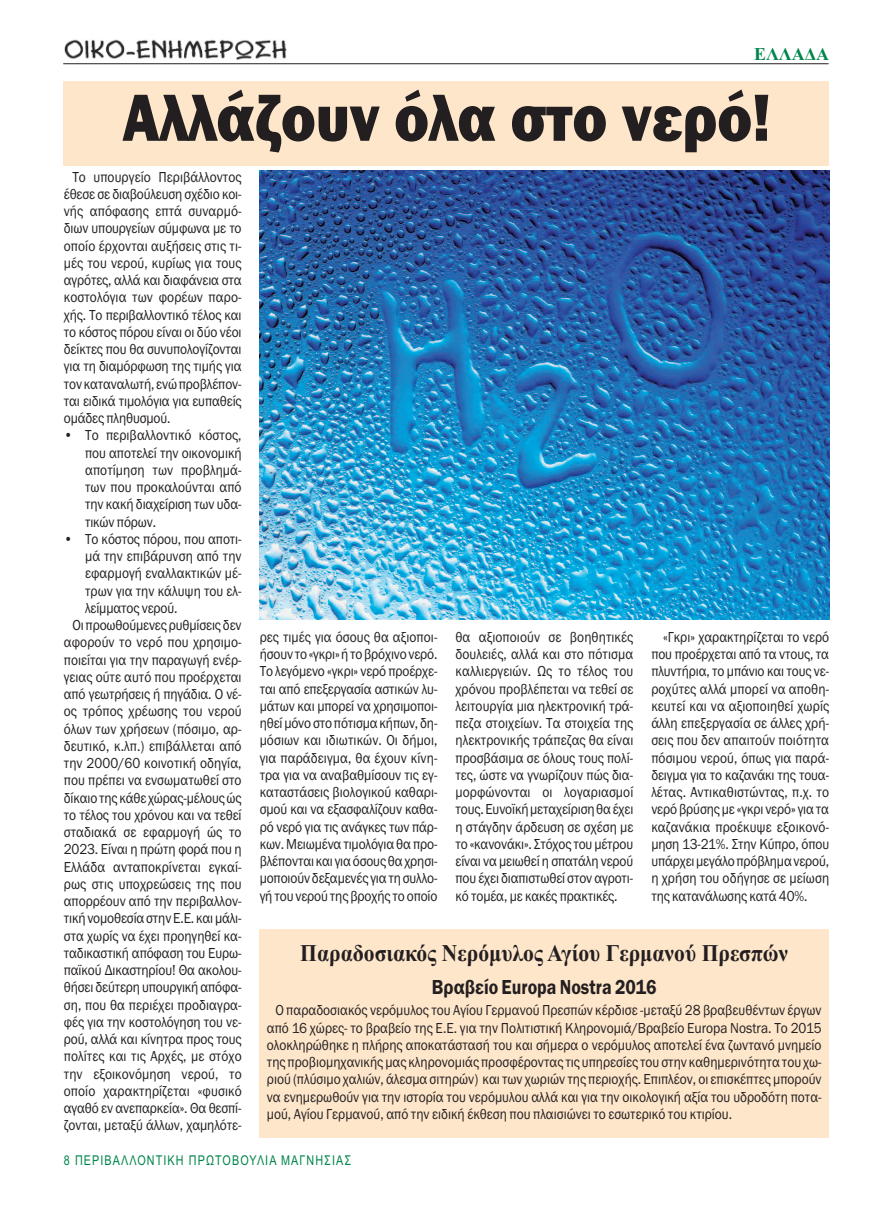
<style>
.page{position:relative;width:893px;height:1212px;background:#fff}
.page>*{position:absolute;margin:0;border:0;box-sizing:border-box;transform-origin:0 0}
.t1{font:800 69px "Franklin Gothic";color:#231f20;scale:.85 1}
.t2{font:700 24px "Times New Roman";color:#231f20;scale:.9 1}
.t3{font:600 21px "Franklin Gothic";color:#231f20;scale:.85 1}
.t4{font:700 18px "Times New Roman";color:#00854a}
.t5{font:15px/17.2px "Franklin Gothic";letter-spacing:-.005em;color:#231f20;text-align:justify;scale:.9 1}
.t6{font:13.5px "Arial";letter-spacing:.1em;color:#00854a;scale:.8 1}
</style>
<div class="page">
<img style="left:65px;top:39px;width:222px;height:22px">
<hr style="left:63px;top:63px;width:766px;height:1px;background:#231f20">
<div style="left:64px;top:81px;width:765px;height:84px;background:#fee6ca"></div>
<img style="left:260px;top:170px;width:569px;height:449px">
<div style="left:259px;top:929px;width:570px;height:208px;background:#fee6ca"></div>
<p class="t4" style="left:754px;top:43px;width:77px">ΕΛΛΑΔΑ</p>
<h1 class="t1" style="left:122px;top:77px;width:764px">Αλλάζουν όλα στο νερό!</h1>
<p class="t5" style="left:64px;top:168px;width:199px;text-indent:9px">Το υπουργείο Περιβάλλοντος έθεσε σε διαβούλευση σχέδιο κοι&shy;νής απόφασης επτά συναρμό&shy;διων υπουργείων σύμφωνα με το οποίο έρχονται αυξήσεις στις τι&shy;μές του νερού, κυρίως για τους αγρότες, αλλά και διαφάνεια στα κοστολόγια των φορέων παρο&shy;χής. Το περιβαλλοντικό τέλος και το κόστος πόρου είναι οι δύο νέοι δείκτες που θα συνυπολογίζονται για τη διαμόρφωση της τιμής για τον καταναλωτή, ενώπροβλέπον&shy;ται ειδικά τιμολόγια για ευπαθείς ομάδες πληθυσμού.</p>
<p class="t5" style="left:85px;top:426px;width:175px;text-indent:-21px">• Το περιβαλλοντικό κόστος, που αποτελεί την οικονομική αποτίμηση των προβλημά&shy;των που προκαλούνται από την κακή διαχείριση των υδα&shy;τικών πόρων.</p>
<p class="t5" style="left:64px;top:530px;width:199px">• Το κόστος πόρου, που αποτι-</p>
<p class="t5" style="left:85px;top:547px;width:175px">μά την επιβάρυνση από την</p>
<p class="t5" style="left:85px;top:564px;width:175px">εφαρμογή εναλλακτικών μέ-</p>
<p class="t5" style="left:85px;top:582px;width:175px">τρων για την κάλυψη του ελ-</p>
<p class="t5" style="left:85px;top:599px;width:104px">λείμματος νερού.</p>
<p class="t5" style="left:72px;top:616px;width:190px">Οι προωθούμενες ρυθμίσεις δεν</p>
<p class="t5" style="left:64px;top:633px;width:199px">αφορούν το νερό που χρησιμο-</p>
<p class="t5" style="left:64px;top:651px;width:199px">ποιείται για την παραγωγή ενέρ-</p>
<p class="t5" style="left:64px;top:668px;width:199px">γειας ούτε αυτό που προέρχεται</p>
<p class="t5" style="left:64px;top:685px;width:199px">από γεωτρήσεις ή πηγάδια. Ο νέ-</p>
<p class="t5" style="left:64px;top:702px;width:199px">ος τρόπος χρέωσης του νερού</p>
<p class="t5" style="left:64px;top:720px;width:199px">όλων των χρήσεων (πόσιμο, αρ-</p>
<p class="t5" style="left:64px;top:737px;width:199px">δευτικό, κ.λπ.) επιβάλλεται από</p>
<p class="t5" style="left:64px;top:754px;width:199px">την 2000/60 κοινοτική οδηγία,</p>
<p class="t5" style="left:64px;top:771px;width:199px">που πρέπει να ενσωματωθεί στο</p>
<p class="t5" style="left:64px;top:789px;width:199px">δίκαιοτης κάθε χώρας-μέλουςώς</p>
<p class="t5" style="left:64px;top:806px;width:199px">το τέλος του χρόνου και να τεθεί</p>
<p class="t5" style="left:64px;top:823px;width:199px">σταδιακά σε εφαρμογή ώς το</p>
<p class="t5" style="left:64px;top:840px;width:199px">2023. Είναι η πρώτη φορά που η</p>
<p class="t5" style="left:64px;top:858px;width:199px">Ελλάδα ανταποκρίνεται εγκαί-</p>
<p class="t5" style="left:64px;top:875px;width:199px">ρως στις υποχρεώσεις της που</p>
<p class="t5" style="left:64px;top:892px;width:199px">απορρέουν από την περιβαλλον-</p>
<p class="t5" style="left:64px;top:909px;width:199px">τικήνομοθεσίαστηνΕ.Ε. καιμάλι-</p>
<p class="t5" style="left:64px;top:927px;width:199px">στα χωρίς να έχει προηγηθεί κα-</p>
<p class="t5" style="left:64px;top:944px;width:199px">ταδικαστική απόφαση του Ευρω-</p>
<p class="t5" style="left:64px;top:961px;width:199px">παϊκού Δικαστηρίου! Θα ακολου-</p>
<p class="t5" style="left:64px;top:978px;width:199px">θήσει δεύτερη υπουργικήαπόφα-</p>
<p class="t5" style="left:64px;top:996px;width:199px">ση, που θα περιέχει προδιαγρα-</p>
<p class="t5" style="left:64px;top:1013px;width:199px">φές για την κοστολόγηση του νε-</p>
<p class="t5" style="left:64px;top:1030px;width:199px">ρού, αλλά και κίνητρα προς τους</p>
<p class="t5" style="left:64px;top:1047px;width:199px">πολίτες και τις Αρχές, με στόχο</p>
<p class="t5" style="left:64px;top:1065px;width:199px">την εξοικονόμηση νερού, το</p>
<p class="t5" style="left:64px;top:1082px;width:199px">οποίο χαρακτηρίζεται «φυσικό</p>
<p class="t5" style="left:64px;top:1099px;width:199px">αγαθό εν ανεπαρκεία». Θα θεσπί-</p>
<p class="t5" style="left:64px;top:1116px;width:199px">ζονται, μεταξύ άλλων, χαμηλότε-</p>
<p class="t5" style="left:260px;top:628px;width:199px">ρες τιμές για όσους θα αξιοποι&shy;ήσουν το«γκρι»ήτοβρόχινονερό.<br>Το λεγόμενο «γκρι» νερό προέρχε&shy;ται από επεξεργασία αστικών λυ&shy;μάτων και μπορεί να χρησιμοποι&shy;ηθείμόνο στοπότισμακήπων, δη&shy;μόσιων και ιδιωτικών. Οι δήμοι, για παράδειγμα, θα έχουν κίνη&shy;τρα για να αναβαθμίσουν τις εγ&shy;καταστάσεις βιολογικού καθαρι&shy;σμού και να εξασφαλίζουν καθα&shy;ρό νερό για τις ανάγκες των πάρ&shy;κων. Μειωμένατιμολόγιαθαπρο&shy;βλέπονται και γιαόσουςθαχρησι&shy;μοποιούν δεξαμενές γιατησυλλο&shy;γή του νερού της βροχής το οποίο</p>
<p class="t5" style="left:455px;top:628px;width:199px">θα αξιοποιούν σε βοηθητικές δουλειές, αλλά και στο πότισμα καλλιεργειών. Ως το τέλος του χρόνου προβλέπεται να τεθεί σε λειτουργία μια ηλεκτρονική τρά&shy;πεζα στοιχείων. Τα στοιχεία της ηλεκτρονικής τράπεζας θα είναι προσβάσιμα σε όλους τους πολί&shy;τες, ώστε να γνωρίζουν πώς δια&shy;μορφώνονται οι λογαριασμοί τους.Ευνοϊκήμεταχείρισηθαέχει η στάγδην άρδευση σε σχέση με το «κανονάκι». Στόχος του μέτρου είναι να μειωθεί η σπατάλη νερού που έχει διαπιστωθεί στον αγροτι&shy;κό τομέα, με κακές πρακτικές.</p>
<p class="t5" style="left:651px;top:628px;width:199px;text-indent:12px">«Γκρι» χαρακτηρίζεται το νερό που προέρχεται από τα ντους, τα πλυντήρια, το μπάνιο και τους νε&shy;ροχύτες αλλά μπορεί να αποθη&shy;κευτεί και να αξιοποιηθεί χωρίς άλλη επεξεργασία σε άλλες χρή&shy;σεις που δεν απαιτούν ποιότητα πόσιμου νερού, όπως για παρά&shy;δειγμα για το καζανάκι της τουα&shy;λέτας. Αντικαθιστώντας, π.χ. το νερό βρύσης με «γκρι νερό» γιατα καζανάκια προέκυψε εξοικονό&shy;μηση 13-21%. Στην Κύπρο, όπου υπάρχειμεγάλοπρόβλημανερού, η χρήση του οδήγησε σε μείωση της κατανάλωσης κατά 40%.</p>
<h2 class="t2" style="left:300px;top:938px;width:544px">Παραδοσιακός Νερόμυλος Αγίου Γερμανού Πρεσπών</h2>
<h3 class="t3" style="left:432px;top:974px;width:266px">Βραβείο Europa Nostra 2016</h3>
<p class="t5" style="left:267px;top:1001px;width:618px;text-indent:9px">O παραδοσιακός νερόμυλος του Αγίου Γερμανού Πρεσπών κέρδισε -μεταξύ 28 βραβευθέντων έργων από 16 χώρες- το βραβείο της Ε.Ε. για την Πολιτιστική Κληρονομιά/Βραβείο Europa Nostra. Το 2015 ολοκληρώθηκε η πλήρης αποκατάστασή του και σήμερα ο νερόμυλος αποτελεί ένα ζωντανό μνημείο της προβιομηχανικής μας κληρονομιάς προσφέροντας τις υπηρεσίες του στην καθημερινότητατου χω&shy;ριού (πλύσιμο χαλιών, άλεσμα σιτηρών) και των χωριών της περιοχής. Επιπλέον, οι επισκέπτες μπορούν να ενημερωθούν για την ιστορία του νερόμυλου αλλά και για την οικολογική αξία του υδροδότη ποτα&shy;μού, Αγίου Γερμανού, από την ειδική έκθεση που πλαισιώνει το εσωτερικό του κτιρίου.</p>
<p class="t6" style="left:64px;top:1153px;width:361px">8 ΠΕΡΙΒΑΛΛΟΝΤΙΚΗ ΠΡΩΤΟΒΟΥΛΙΑ ΜΑΓΝΗΣΙΑΣ</p>
</div>
